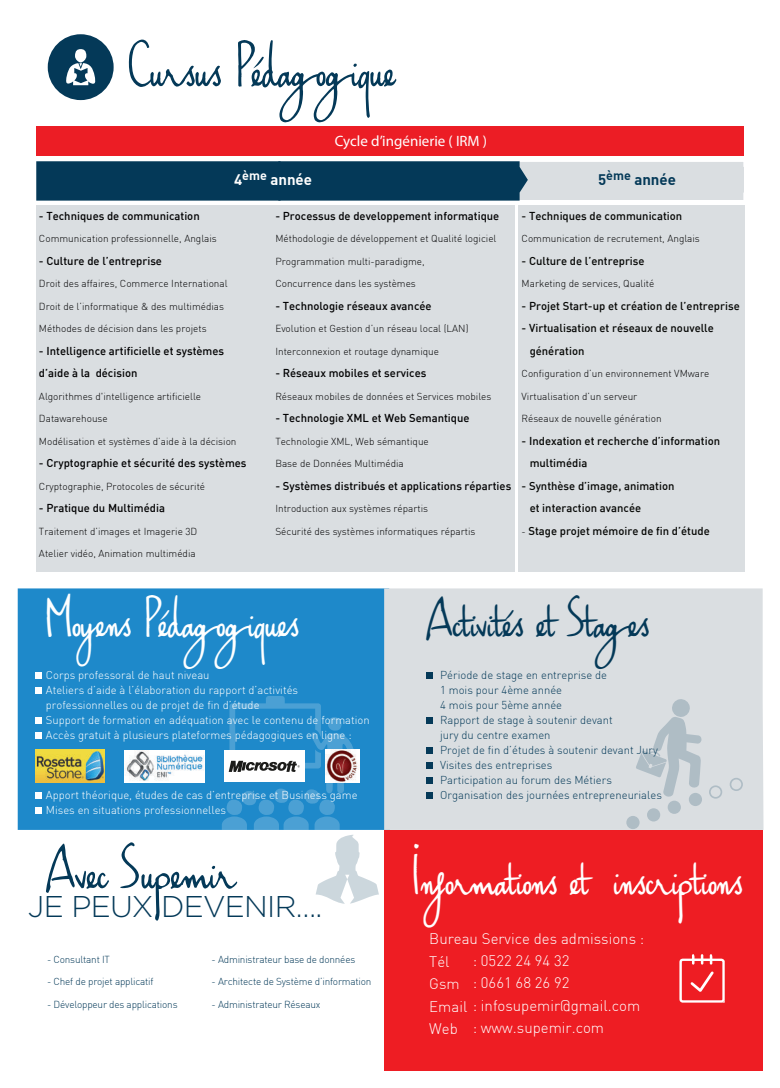
<style>
.page{position:relative;width:780px;height:1088px;background:#fff}
.page>*{position:absolute;margin:0;border:0;box-sizing:border-box;transform-origin:0 0}
.t1{font:700 50px "Haiku's Scriptv.09";color:#043958}
.t2{font:700 45px "Haiku's Scriptv.09";color:#fff}
.t3{font:700 45px "Haiku's Scriptv.09";color:#043958}
.t4{font:300 30px "Gotham HTF";letter-spacing:-.025em;color:#043958}
.t5{font:300 15px/22.1px "DIN";color:#fff}
.t6{font:15px "Myriad Pro";color:#fff}
.t7{font:15px "DIN Bold";color:#fff}
.t8{font:15px "DIN Bold";color:#043958}
.t9{font:500 11.25px/22.5px "DIN";color:#000001}
.t10{font:300 11.25px/15px "DIN";color:#fff}
.t11{font:500 11.25px/22.5px "DIN";color:#040503}
.t12{font:300 11.25px/15px "DIN";color:#043958}
.t13{font:300 10px "DIN";color:#000001}
.t14{font:300 10px "DIN";letter-spacing:-.02em;color:#043958}
.s1{font-weight:300;font-size:10px;color:#000001}
</style>
<div class="page">
<div style="left:36px;top:126px;width:708px;height:30px;background:#ec1d25"></div>
<div style="left:48px;top:34px;width:66px;height:66px;background:#043958;border-radius:50%"></div>
<div style="left:75px;top:49px;width:11px;height:13px;background:#fff;border-radius:50%"></div>
<svg style="left:66px;top:63px;width:30px;height:22px"></svg>
<svg style="left:36px;top:161px;width:708px;height:40px;background:#4a6f85"></svg>
<div style="left:36px;top:206px;width:243px;height:366px;background:#dadee1"></div>
<div style="left:279px;top:206px;width:235px;height:366px;background:#dadee1"></div>
<div style="left:518px;top:206px;width:226px;height:366px;background:#dadee1"></div>
<div style="left:18px;top:588px;width:366px;height:242px;background:#1e89ca"></div>
<div style="left:384px;top:830px;width:378px;height:240px;background:#ee1d23"></div>
<div style="left:384px;top:588px;width:379px;height:242px;background:#dadee1"></div>
<svg style="left:679px;top:954px;width:45px;height:48px"></svg>
<svg style="left:635px;top:699px;width:66px;height:98px;background:#c8d0d5"></svg>
<div style="left:626px;top:816px;width:13px;height:13px;background:#afbdc5;border-radius:50%"></div>
<div style="left:647px;top:808px;width:13px;height:13px;background:#afbdc5;border-radius:50%"></div>
<svg style="left:667px;top:800px;width:14px;height:14px"></svg>
<div style="left:688px;top:793px;width:14px;height:13px;background:#afbdc5;border-radius:50%"></div>
<svg style="left:709px;top:785px;width:13px;height:14px"></svg>
<svg style="left:729px;top:778px;width:13px;height:13px"></svg>
<img style="left:35px;top:750px;width:69px;height:32px">
<img style="left:124px;top:750px;width:80px;height:32px">
<svg style="left:222px;top:696px;width:157px;height:208px"></svg>
<div style="left:35px;top:672px;width:7px;height:7px;background:#fff"></div>
<div style="left:35px;top:687px;width:7px;height:7px;background:#fff"></div>
<div style="left:35px;top:732px;width:7px;height:7px;background:#fff"></div>
<div style="left:35px;top:792px;width:7px;height:7px;background:#fff"></div>
<div style="left:35px;top:807px;width:7px;height:7px;background:#fff"></div>
<div style="left:35px;top:717px;width:7px;height:7px;background:#fff"></div>
<div style="left:426px;top:672px;width:7px;height:7px;background:#043958"></div>
<div style="left:426px;top:717px;width:7px;height:7px;background:#043958"></div>
<div style="left:426px;top:747px;width:7px;height:7px;background:#043958"></div>
<div style="left:426px;top:777px;width:7px;height:7px;background:#043958"></div>
<div style="left:426px;top:762px;width:7px;height:7px;background:#043958"></div>
<div style="left:426px;top:792px;width:7px;height:7px;background:#043958"></div>
<h1 class="t1" style="left:129px;top:39px;width:269px">Cursus Pédagogique</h1>
<h3 class="t6" style="left:335px;top:132px;width:154px">Cycle d’ingénierie ( IRM )</h3>
<h3 class="t7" style="left:234px;top:169px;width:79px">4<sup>ème</sup> année</h3>
<h3 class="t8" style="left:598px;top:169px;width:79px">5<sup>ème</sup> année</h3>
<p class="t9" style="left:39px;top:204px;width:162px">- Techniques de communication</p>
<p class="t13" style="left:39px;top:232px;width:179px">Communication professionnelle, Anglais</p>
<p class="t9" style="left:39px;top:249px;width:124px">- Culture de l’entreprise</p>
<p class="t13" style="left:39px;top:277px;width:190px">Droit des affaires, Commerce International</p>
<p class="t13" style="left:39px;top:300px;width:187px">Droit de l’informatique &amp; des multimédias</p>
<p class="t13" style="left:39px;top:322px;width:169px">Méthodes de décision dans les projets</p>
<p class="t9" style="left:39px;top:339px;width:187px">- Intelligence artificielle et systèmes d’aide à la décision</p>
<p class="t13" style="left:39px;top:390px;width:164px">Algorithmes d'intelligence artificielle</p>
<p class="t13" style="left:39px;top:412px;width:70px">Datawarehouse</p>
<p class="t13" style="left:39px;top:435px;width:199px">Modélisation et systèmes d’aide à la décision</p>
<p class="t9" style="left:39px;top:451px;width:209px">- Cryptographie et sécurité des systèmes</p>
<p class="t13" style="left:39px;top:480px;width:168px">Cryptographie, Protocoles de sécurité</p>
<p class="t9" style="left:39px;top:496px;width:127px">- Pratique du Multimédia</p>
<p class="t13" style="left:39px;top:525px;width:160px">Traitement d’images et Imagerie 3D</p>
<p class="t13" style="left:39px;top:547px;width:158px">Atelier vidéo, Animation multimédia</p>
<p class="t9" style="left:275px;top:204px;width:225px">- Processus de developpement informatique</p>
<p class="t13" style="left:275px;top:232px;width:223px">Méthodologie de développement et Qualité logiciel</p>
<p class="t13" style="left:275px;top:255px;width:151px">Programmation multi-paradigme,</p>
<p class="t13" style="left:275px;top:277px;width:142px">Concurrence dans les systèmes</p>
<p class="t9" style="left:275px;top:294px;width:158px">- Technologie réseaux avancée</p>
<p class="t13" style="left:275px;top:322px;width:195px">Evolution et Gestion d’un réseau local (LAN)</p>
<p class="t13" style="left:275px;top:345px;width:165px">Interconnexion et routage dynamique</p>
<p class="t9" style="left:275px;top:361px;width:152px">- Réseaux mobiles et services</p>
<p class="t13" style="left:275px;top:390px;width:217px">Réseaux mobiles de données et Services mobiles</p>
<p class="t9" style="left:275px;top:406px;width:196px">- Technologie XML et Web Semantique</p>
<p class="t13" style="left:275px;top:435px;width:155px">Technologie XML, Web sémantique</p>
<p class="t13" style="left:275px;top:457px;width:130px">Base de Données Multimédia</p>
<p class="t9" style="left:275px;top:474px;width:237px">- Systèmes distribués et applications réparties</p>
<p class="t13" style="left:275px;top:502px;width:154px">Introduction aux systèmes répartis</p>
<p class="t13" style="left:275px;top:525px;width:202px">Sécurité des systèmes informatiques répartis</p>
<p class="t11" style="left:521px;top:204px;width:162px">- Techniques de communication</p>
<p class="t13" style="left:521px;top:232px;width:180px">Communication de recrutement, Anglais</p>
<p class="t11" style="left:521px;top:249px;width:124px">- Culture de l’entreprise</p>
<p class="t13" style="left:521px;top:277px;width:134px">Marketing de services, Qualité</p>
<p class="t11" style="left:521px;top:294px;width:220px">- Projet Start-up et création de l’entreprise</p>
<p class="t11" style="left:529px;top:316px;width:186px;text-indent:-8px">- Virtualisation et réseaux de nouvelle génération</p>
<p class="t13" style="left:521px;top:367px;width:189px">Configuration d’un environnement VMware</p>
<p class="t13" style="left:521px;top:390px;width:117px">Virtualisation d’un serveur</p>
<p class="t13" style="left:521px;top:412px;width:141px">Réseaux de nouvelle génération</p>
<p class="t11" style="left:529px;top:429px;width:192px;text-indent:-8px">- Indexation et recherche d’information multimédia</p>
<p class="t11" style="left:529px;top:474px;width:146px;text-indent:-8px">- Synthèse d’image, animation et interaction avancée</p>
<p class="t11" style="left:521px;top:519px;width:190px"><span class="s1">-</span> Stage projet mémoire de fin d’étude</p>
<h2 class="t2" style="left:46px;top:594px;width:255px">Moyens Pédagogiques</h2>
<h2 class="t3" style="left:427px;top:594px;width:224px">Activités et Stages</h2>
<p class="t10" style="left:46px;top:668px;width:325px">Corps professoral de haut niveau<br>Ateliers d’aide à l’élaboration du rapport d’activités professionnelles ou de projet de fin d’étude<br>Support de formation en adéquation avec le contenu de formation Accès gratuit à plusieurs plateformes pédagogiques en ligne :</p>
<p class="t12" style="left:440px;top:668px;width:223px">Période de stage en entreprise de<br>1 mois pour 4ème année<br>4 mois pour 5ème année<br>Rapport de stage à soutenir devant<br>jury du centre examen<br>Projet de fin d’études à soutenir devant Jury<br>Visites des entreprises<br>Participation au forum des Métiers<br>Organisation des journées entrepreneuriales</p>
<p class="t10" style="left:46px;top:788px;width:313px">Apport théorique, études de cas d’entreprise et Business game<br>Mises en situations professionnelles</p>
<h1 class="t1" style="left:47px;top:841px;width:190px">Avec Supemir</h1>
<h3 class="t4" style="left:28px;top:890px;width:296px">JE PEUX DEVENIR….</h3>
<p class="t14" style="left:47px;top:953px;width:64px">- Consultant IT</p>
<p class="t14" style="left:47px;top:976px;width:108px">- Chef de projet applicatif</p>
<p class="t14" style="left:47px;top:998px;width:132px">- Développeur des applications</p>
<p class="t14" style="left:212px;top:953px;width:145px">- Administrateur base de données</p>
<p class="t14" style="left:212px;top:976px;width:161px">- Architecte de Système d’information</p>
<p class="t14" style="left:212px;top:998px;width:110px">- Administrateur Réseaux</p>
<h2 class="t2" style="left:411px;top:852px;width:333px">Informations et inscriptions</h2>
<h3 class="t5" style="left:429px;top:927px;width:216px">Bureau Service des admissions :<br>Tél<br>Gsm<br>Email : infosupemir@gmail.com</h3>
<h3 class="t5" style="left:429px;top:1017px;width:30px">Web</h3>
<h3 class="t5" style="left:472px;top:949px;width:98px;line-height:22.5px">: 0522 24 94 32 : 0661 68 26 92</h3>
<h3 class="t5" style="left:472px;top:1016px;width:133px">: www.supemir.com</h3>
</div>
